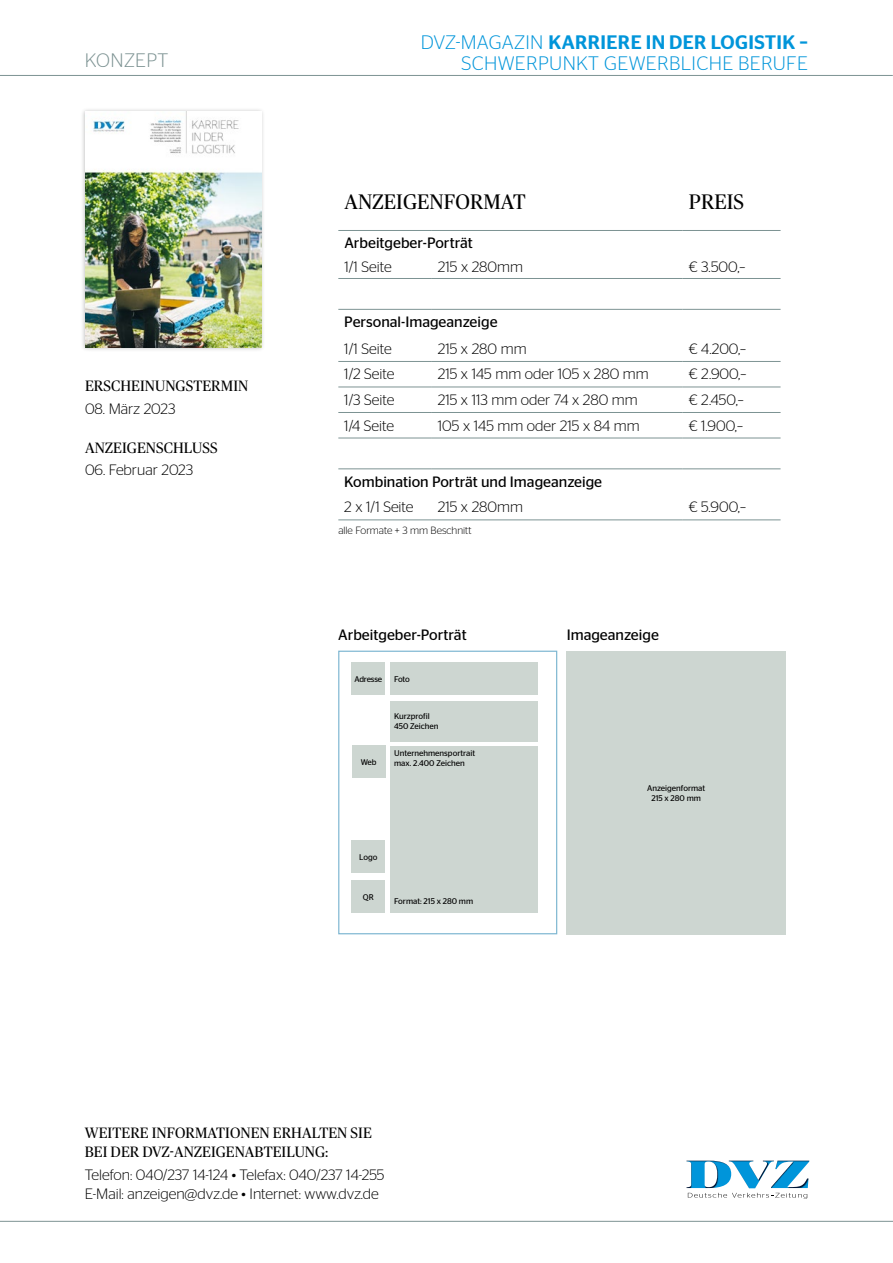
<style>
.page{position:relative;width:893px;height:1263px;background:#fff}
.page>*{position:absolute;margin:0;border:0;box-sizing:border-box;transform-origin:0 0}
.t1{font:21px "Publico Headline";letter-spacing:.005em;color:#000}
.t2{font:300 19.5px/21px "Stag Sans";letter-spacing:.02em;color:#0095da;text-align:right}
.t3{font:300 19.5px "Stag Sans";letter-spacing:.02em;color:#7d9393}
.t4{font:300 15px/19.5px "Stag Sans";color:#000}
.t5{font:15px "Stag Sans";color:#000}
.t6{font:15px/19.5px "Publico Headline";letter-spacing:.005em;color:#000}
.t7{font:300 10.5px "Stag Sans";color:#000}
.t8{font:8.25px/9.9px "Stag Sans";color:#000}
.t9{font:8.25px "Stag Sans";letter-spacing:-.02em;color:#000}
.s1{font-weight:500}
</style>
<div class="page">
<hr style="left:0;top:75px;width:893px;height:1px;background:#7d9393">
<hr style="left:0;top:1221px;width:893px;height:1px;background:#7d9393">
<svg style="left:688px;top:1193px;width:119px;height:6px"></svg>
<img style="left:686px;top:1160px;width:43px;height:28px">
<img style="left:729px;top:1160px;width:42px;height:28px">
<img style="left:771px;top:1160px;width:38px;height:28px">
<hr style="left:338px;top:361px;width:94px;height:1px;background:#7d9393">
<hr style="left:432px;top:361px;width:251px;height:1px;background:#7d9393">
<hr style="left:683px;top:361px;width:98px;height:1px;background:#7d9393">
<hr style="left:338px;top:230px;width:94px;height:1px;background:#7d9393">
<hr style="left:432px;top:230px;width:251px;height:1px;background:#7d9393">
<hr style="left:683px;top:230px;width:98px;height:1px;background:#7d9393">
<hr style="left:338px;top:278px;width:94px;height:1px;background:#7d9393">
<hr style="left:432px;top:278px;width:251px;height:1px;background:#7d9393">
<hr style="left:683px;top:278px;width:98px;height:1px;background:#7d9393">
<hr style="left:338px;top:309px;width:94px;height:1px;background:#7d9393">
<hr style="left:432px;top:309px;width:251px;height:1px;background:#7d9393">
<hr style="left:683px;top:309px;width:98px;height:1px;background:#7d9393">
<hr style="left:338px;top:387px;width:94px;height:1px;background:#7d9393">
<hr style="left:432px;top:387px;width:251px;height:1px;background:#7d9393">
<hr style="left:683px;top:387px;width:98px;height:1px;background:#7d9393">
<hr style="left:338px;top:412px;width:94px;height:1px;background:#7d9393">
<hr style="left:432px;top:412px;width:251px;height:1px;background:#7d9393">
<hr style="left:683px;top:412px;width:98px;height:1px;background:#7d9393">
<hr style="left:338px;top:438px;width:94px;height:1px;background:#7d9393">
<hr style="left:432px;top:438px;width:251px;height:1px;background:#7d9393">
<hr style="left:683px;top:438px;width:98px;height:1px;background:#7d9393">
<hr style="left:338px;top:469px;width:94px;height:1px;background:#7d9393">
<hr style="left:432px;top:469px;width:251px;height:1px;background:#7d9393">
<hr style="left:683px;top:469px;width:98px;height:1px;background:#7d9393">
<hr style="left:338px;top:520px;width:94px;height:1px;background:#7d9393">
<hr style="left:432px;top:520px;width:251px;height:1px;background:#7d9393">
<hr style="left:683px;top:520px;width:98px;height:1px;background:#7d9393">
<div style="left:567px;top:651px;width:219px;height:283px;background:#cdd6d1"></div>
<div style="left:338px;top:651px;width:219px;height:283px;background:#fff;border:1px solid #7db6d1"></div>
<div style="left:352px;top:662px;width:33px;height:33px;background:#cdd6d1"></div>
<div style="left:352px;top:880px;width:33px;height:33px;background:#cdd6d1"></div>
<div style="left:352px;top:745px;width:33px;height:33px;background:#cdd6d1"></div>
<div style="left:352px;top:840px;width:33px;height:33px;background:#cdd6d1"></div>
<div style="left:391px;top:746px;width:147px;height:167px;background:#cdd6d1"></div>
<div style="left:391px;top:700px;width:147px;height:41px;background:#cdd6d1"></div>
<div style="left:391px;top:662px;width:147px;height:33px;background:#cdd6d1"></div>
<div style="left:80px;top:107px;width:186px;height:245px;background:#000;opacity:.25"></div>
<img style="left:85px;top:111px;width:176px;height:237px">
<h2 class="t3" style="left:85px;top:49px;width:85px">konzept</h2>
<p class="t6" style="left:85px;top:376px;width:165px">ERSCHEINUNGSTERMIN</p>
<p class="t4" style="left:85px;top:399px;width:92px">08. März 2023</p>
<p class="t6" style="left:85px;top:437px;width:134px">ANZEIGENSCHLUSS</p>
<p class="t4" style="left:85px;top:460px;width:110px">06. Februar 2023</p>
<h2 class="t2" style="left:421px;top:32px;width:389px">DVZ-MAGAZIN <span class="s1">KARRIERE IN DER LOGISTIK –<br></span>Schwerpun kt gewerbliche Berufe</h2>
<h1 class="t1" style="left:344px;top:187px;width:183px">ANZEIGENFORMAT</h1>
<h1 class="t1" style="left:689px;top:187px;width:57px">PREIS</h1>
<p class="t5" style="left:344px;top:235px;width:130px">Arbeitgeber-Porträt</p>
<p class="t4" style="left:344px;top:257px;width:49px">1/1 Seite</p>
<p class="t4" style="left:438px;top:257px;width:87px">215 x 280mm</p>
<p class="t4" style="left:689px;top:257px;width:58px">€ 3.500,–</p>
<p class="t5" style="left:344px;top:314px;width:155px">Personal-Imageanzeige</p>
<p class="t4" style="left:344px;top:339px;width:49px">1/1 Seite</p>
<p class="t4" style="left:438px;top:339px;width:90px">215 x 280 mm</p>
<p class="t4" style="left:689px;top:339px;width:59px">€ 4.200,–</p>
<p class="t4" style="left:344px;top:364px;width:52px">1/2 Seite</p>
<p class="t4" style="left:438px;top:364px;width:212px">215 x 145 mm oder 105 x 280 mm</p>
<p class="t4" style="left:689px;top:364px;width:59px">€ 2.900,–</p>
<p class="t4" style="left:344px;top:390px;width:52px">1/3 Seite</p>
<p class="t4" style="left:438px;top:390px;width:201px">215 x 113 mm oder 74 x 280 mm</p>
<p class="t4" style="left:689px;top:390px;width:57px">€ 2.450,–</p>
<p class="t4" style="left:344px;top:415px;width:51px">1/4 Seite</p>
<p class="t4" style="left:438px;top:415px;width:203px">105 x 145 mm oder 215 x 84 mm</p>
<p class="t4" style="left:689px;top:415px;width:56px">€ 1.900,–</p>
<p class="t5" style="left:344px;top:473px;width:259px">Kombination Porträt und Imageanzeige</p>
<p class="t4" style="left:344px;top:497px;width:71px">2 x 1/1 Seite</p>
<p class="t4" style="left:438px;top:497px;width:87px">215 x 280mm</p>
<p class="t4" style="left:689px;top:497px;width:59px">€ 5.900,–</p>
<p class="t7" style="left:338px;top:524px;width:135px">alle Formate + 3 mm Beschnitt</p>
<p class="t5" style="left:338px;top:626px;width:130px">Arbeitgeber-Porträt</p>
<p class="t5" style="left:567px;top:626px;width:94px">Imageanzeige</p>
<p class="t9" style="left:354px;top:674px;width:29px">Adresse</p>
<p class="t8" style="left:394px;top:674px;width:17px">Foto</p>
<p class="t8" style="left:361px;top:757px;width:18px">Web</p>
<p class="t8" style="left:394px;top:711px;width:46px">Kurzprofil<br>450 Zeichen</p>
<p class="t8" style="left:394px;top:748px;width:83px">Unternehmensportrait max. 2.400 Zeichen</p>
<p class="t8" style="left:359px;top:852px;width:20px">Logo</p>
<p class="t8" style="left:363px;top:892px;width:12px">QR</p>
<p class="t8" style="left:394px;top:896px;width:81px">Format: 215 x 280 mm</p>
<p class="t8" style="left:647px;top:783px;width:60px;text-align:center">Anzeigenformat<br>215 x 280 mm</p>
<p class="t6" style="left:85px;top:1122px;width:288px">WEITERE INFORMATIONEN ERHALTEN SIE<br>BEI DER DVZ-ANZEIGENABTEILUNG:</p>
<p class="t4" style="left:85px;top:1164px;width:301px">Telefon: 040/237 14-124 • Telefax: 040/237 14-255<br>E-Mail: anzeigen@dvz.de • Internet: www.dvz.de</p>
</div>
